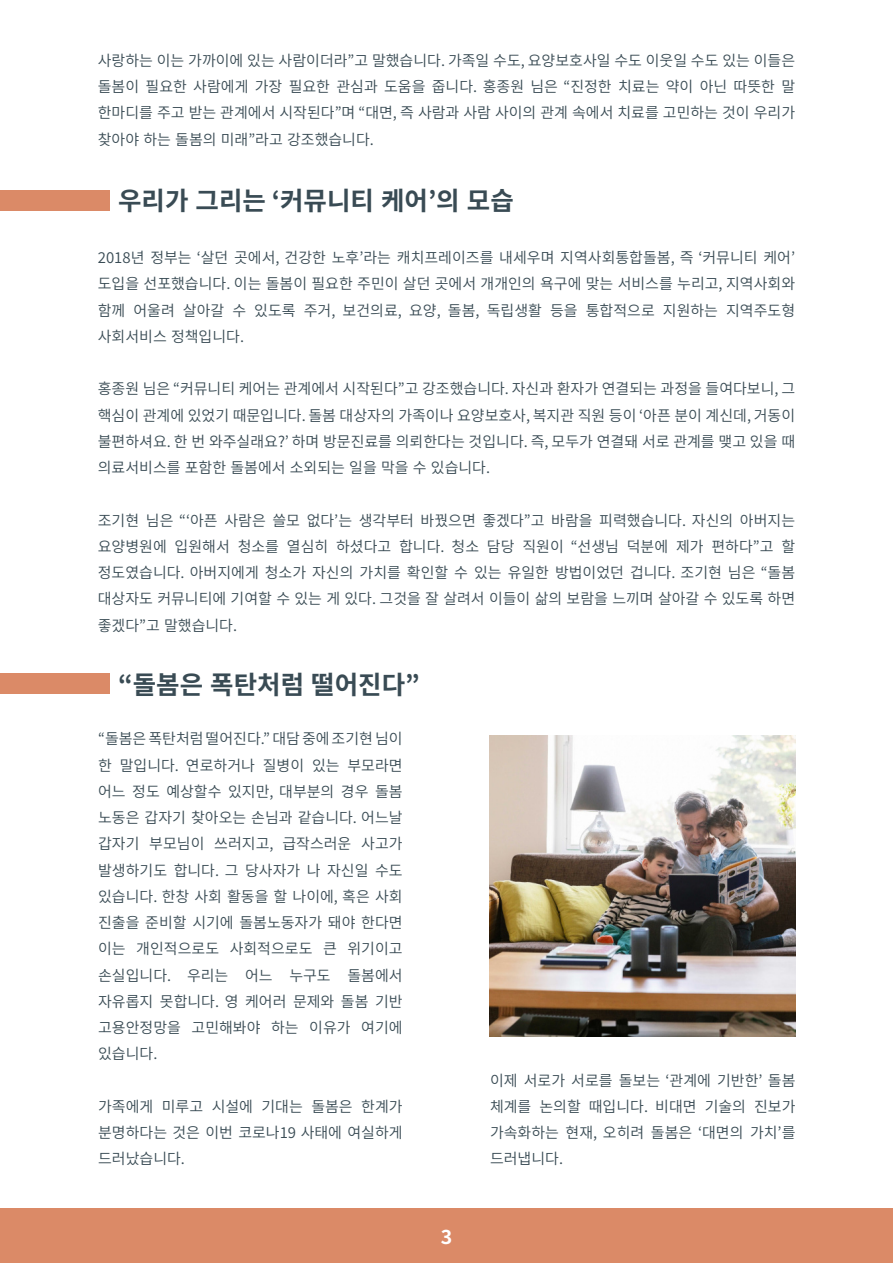
<style>
.page{position:relative;width:893px;height:1263px;background:#fff}
.page>*{position:absolute;margin:0;border:0;box-sizing:border-box;transform-origin:0 0}
.t1{font:700 25.5px "Source Han Sans KR";color:#394b54}
.t2{font:700 19.5px "Source Han Sans KR";color:#fff}
.t3{font:15px/26.2px "Source Han Sans KR";color:#394b54;text-align:justify}
</style>
<div class="page">
<div style="left:0;top:1209px;width:893px;height:54px;background:#db8a67"></div>
<div style="left:0;top:190px;width:109px;height:20px;background:#db8a67"></div>
<div style="left:0;top:674px;width:109px;height:20px;background:#db8a67"></div>
<img style="left:490px;top:735px;width:306px;height:301px">
<p class="t3" style="left:98px;top:48px;width:699px">사랑하는 이는 가까이에 있는 사람이더라”고 말했습니다. 가족일 수도, 요양보호사일 수도 이웃일 수도 있는 이들은 돌봄이 필요한 사람에게 가장 필요한 관심과 도움을 줍니다. 홍종원 님은 “진정한 치료는 약이 아닌 따뜻한 말 한마디를 주고 받는 관계에서 시작된다”며 “대면, 즉 사람과 사람 사이의 관계 속에서 치료를 고민하는 것이 우리가 찾아야 하는 돌봄의 미래”라고 강조했습니다.</p>
<p class="t1" style="left:118px;top:186px;width:397px">우리가 그리는 ‘커뮤니티 케어’의 모습</p>
<p class="t3" style="left:98px;top:245px;width:699px">2018년 정부는 ‘살던 곳에서, 건강한 노후’라는 캐치프레이즈를 내세우며 지역사회통합돌봄, 즉 ‘커뮤니티 케어’ 도입을 선포했습니다. 이는 돌봄이 필요한 주민이 살던 곳에서 개개인의 욕구에 맞는 서비스를 누리고, 지역사회와 함께 어울려 살아갈 수 있도록 주거, 보건의료, 요양, 돌봄, 독립생활 등을 통합적으로 지원하는 지역주도형 사회서비스 정책입니다.</p>
<p class="t3" style="left:98px;top:376px;width:699px">홍종원 님은 “커뮤니티 케어는 관계에서 시작된다”고 강조했습니다. 자신과 환자가 연결되는 과정을 들여다보니, 그 핵심이 관계에 있었기 때문입니다. 돌봄 대상자의 가족이나 요양보호사, 복지관 직원 등이 ‘아픈 분이 계신데, 거동이 불편하셔요. 한 번 와주실래요?’ 하며 방문진료를 의뢰한다는 것입니다. 즉, 모두가 연결돼 서로 관계를 맺고 있을 때 의료서비스를 포함한 돌봄에서 소외되는 일을 막을 수 있습니다.</p>
<p class="t3" style="left:98px;top:507px;width:699px">조기현 님은 “‘아픈 사람은 쓸모 없다’는 생각부터 바꿨으면 좋겠다”고 바람을 피력했습니다. 자신의 아버지는 요양병원에 입원해서 청소를 열심히 하셨다고 합니다. 청소 담당 직원이 “선생님 덕분에 제가 편하다”고 할 정도였습니다. 아버지에게 청소가 자신의 가치를 확인할 수 있는 유일한 방법이었던 겁니다. 조기현 님은 “돌봄 대상자도 커뮤니티에 기여할 수 있는 게 있다. 그것을 잘 살려서 이들이 삶의 보람을 느끼며 살아갈 수 있도록 하면 좋겠다”고 말했습니다.</p>
<p class="t1" style="left:118px;top:670px;width:303px">“돌봄은 폭탄처럼 떨어진다”</p>
<p class="t3" style="left:98px;top:726px;width:306px">“돌봄은 폭탄처럼 떨어진다.” 대담 중에 조기현 님이 한 말입니다. 연로하거나 질병이 있는 부모라면 어느 정도 예상할수 있지만, 대부분의 경우 돌봄 노동은 갑자기 찾아오는 손님과 같습니다. 어느날 갑자기 부모님이 쓰러지고, 급작스러운 사고가 발생하기도 합니다. 그 당사자가 나 자신일 수도 있습니다. 한창 사회 활동을 할 나이에, 혹은 사회 진출을 준비할 시기에 돌봄노동자가 돼야 한다면 이는 개인적으로도 사회적으로도 큰 위기이고 손실입니다. 우리는 어느 누구도 돌봄에서 자유롭지 못합니다. 영 케어러 문제와 돌봄 기반 고용안정망을 고민해봐야 하는 이유가 여기에 있습니다.</p>
<p class="t3" style="left:98px;top:1094px;width:306px">가족에게 미루고 시설에 기대는 돌봄은 한계가 분명하다는 것은 이번 코로나19 사태에 여실하게 드러났습니다.</p>
<h2 class="t2" style="left:441px;top:1226px;width:13px">3</h2>
<p class="t3" style="left:490px;top:1067px;width:307px">이제 서로가 서로를 돌보는 ‘관계에 기반한’ 돌봄 체계를 논의할 때입니다. 비대면 기술의 진보가 가속화하는 현재, 오히려 돌봄은 ‘대면의 가치’를 드러냅니다.</p>
</div>
